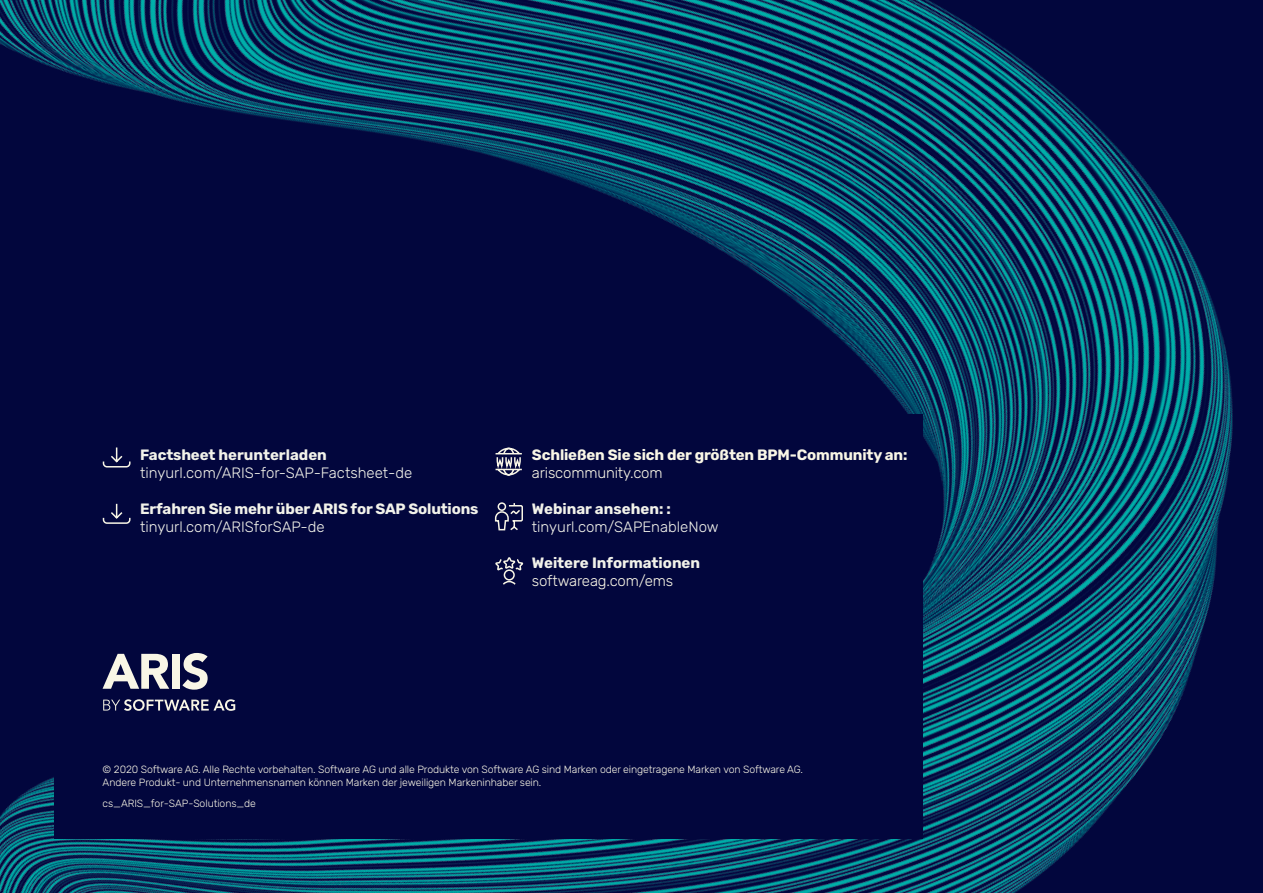
<style>
.page{position:relative;width:1263px;height:893px;background:#fff}
.page>*{position:absolute;margin:0;border:0;box-sizing:border-box;transform-origin:0 0}
.Body_1_-_9_12__Dark{font:700 15px/18px "Rubik";letter-spacing:-.01em;color:#f2f2ea}
.Body_1_-_9_12__Dark-2{font:300 15px/18px "Rubik";color:#f2f2ea}
.Box_Title_-_10_12__L{font:700 15px/18px "Rubik";letter-spacing:-.01em;color:#f9f6e6}
.Body_1_-_9_12__Dark-3{font:300 10.5px/12.6px "Rubik";letter-spacing:-.01em;color:#f9f6e6}
.s1{font-weight:700}
.s2{font-weight:300}
.s3{font-weight:300;color:#f9f6e6}
</style>
<div class="page">
<img style="left:0;top:0;width:1263px;height:893px">
<div style="left:54px;top:414px;width:869px;height:425px;background:#02063d"></div>
<svg style="left:103px;top:654px;width:66px;height:35px"></svg>
<div style="left:172px;top:654px;width:8px;height:35px;background:#f9f6e6"></div>
<svg style="left:182px;top:653px;width:26px;height:37px"></svg>
<svg style="left:103px;top:699px;width:132px;height:12px"></svg>
<svg style="left:102px;top:447px;width:29px;height:21px"></svg>
<svg style="left:102px;top:503px;width:29px;height:21px"></svg>
<svg style="left:495px;top:557px;width:29px;height:28px"></svg>
<svg style="left:494px;top:502px;width:29px;height:29px"></svg>
<svg style="left:495px;top:447px;width:27px;height:29px"></svg>
<p class="Body_1_-_9_12__Dark-2" style="left:140px;top:446px;width:274px"><span class="s1">Factsheet herunterladen </span>tinyurl.com/ARIS-for-SAP-Factsheet-de</p>
<p class="Body_1_-_9_12__Dark" style="left:140px;top:500px;width:340px">Erfahren Sie mehr über ARIS for SAP Solutions <span class="s2">tinyurl.com/ARISforSAP-de</span></p>
<p class="Box_Title_-_10_12__L" style="left:532px;top:446px;width:377px">Schließen Sie sich der größten BPM-Community an: <span class="s2">ariscommunity.com</span></p>
<p class="Body_1_-_9_12__Dark-2" style="left:532px;top:500px;width:188px"><span class="s1">Webinar ansehen: : </span>tinyurl.com/SAPEnableNow</p>
<p class="Body_1_-_9_12__Dark" style="left:532px;top:554px;width:170px">Weitere Informationen <span class="s3">softwareag.com/ems</span></p>
<p class="Body_1_-_9_12__Dark-3" style="left:103px;top:763px;width:702px">© 2020 Software AG. Alle Rechte vorbehalten. Software AG und alle Produkte von Software AG sind Marken oder eingetragene Marken von Software AG.<br>Andere Produkt- und Unternehmensnamen können Marken der jeweiligen Markeninhaber sein.</p>
<p class="Body_1_-_9_12__Dark-3" style="left:103px;top:797px;width:155px">cs_ARIS_for-SAP-Solutions_de</p>
</div>
